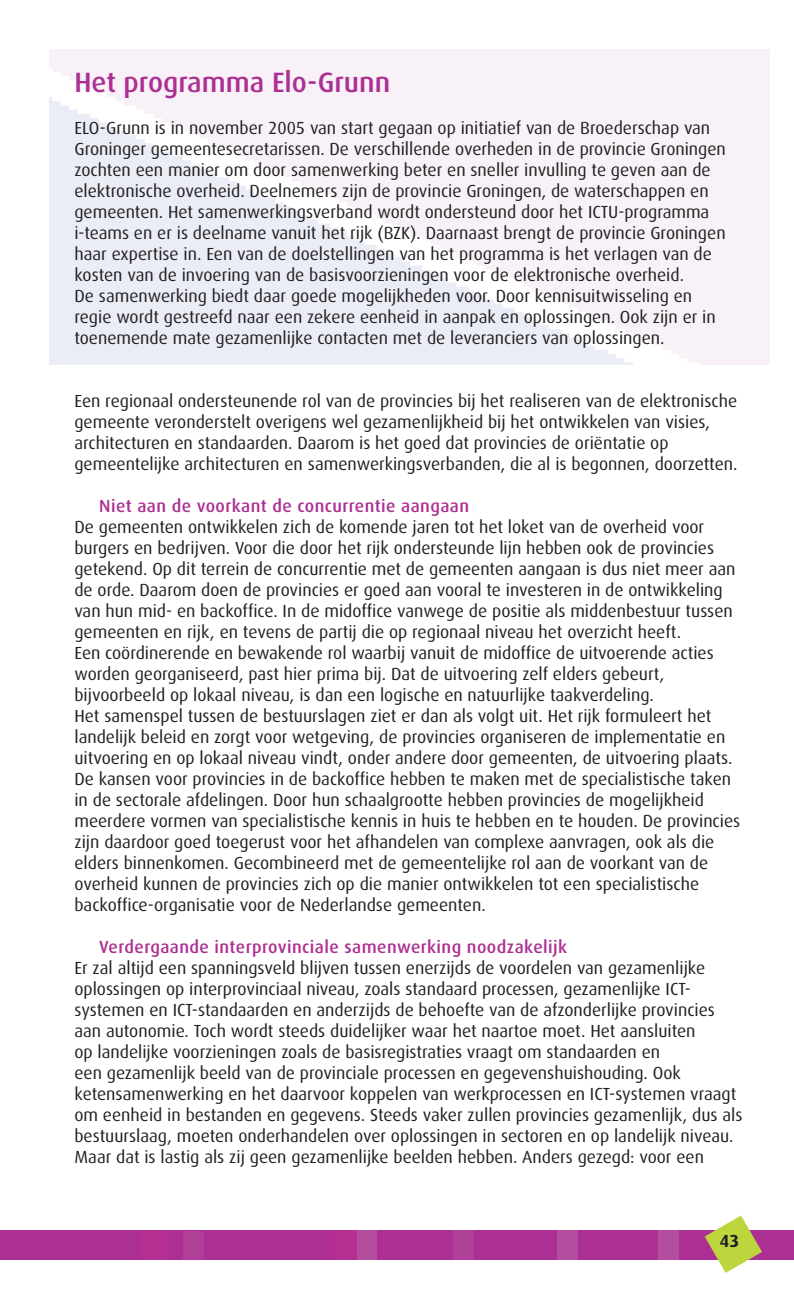
<style>
.page{position:relative;width:794px;height:1290px;background:#fff}
.page>*{position:absolute;margin:0;border:0;box-sizing:border-box;transform-origin:0 0}
.t1{font:500 28px "Dax";color:#ac3093}
.t2{font:17.5px/21px "Dax";color:#231f20}
.t3{font:500 17.5px "Dax";letter-spacing:.025em;color:#ac3093}
.t4{font:700 17.5px "Dax";color:#231f20}
</style>
<div class="page">
<div style="left:0;top:1230px;width:794px;height:30px;background:#ac3093"></div>
<svg style="left:704px;top:1215px;width:58px;height:58px"></svg>
<div style="left:454px;top:1230px;width:20px;height:29px;background:#af3f97"></div>
<div style="left:184px;top:1231px;width:20px;height:29px;background:#af3f97"></div>
<div style="left:557px;top:1230px;width:20px;height:29px;background:#b44d9d"></div>
<div style="left:356px;top:1230px;width:20px;height:29px;background:#b44d9d"></div>
<div style="left:658px;top:1230px;width:20px;height:29px;background:#b44d9d"></div>
<div style="left:330px;top:1230px;width:27px;height:29px;background:#b52e92"></div>
<div style="left:140px;top:1230px;width:28px;height:29px;background:#b52e92"></div>
<h1 class="t1" style="left:74px;top:66px;width:317px">Het programma Elo-Grunn</h1>
<p class="t2" style="left:74px;top:117px;width:653px">ELO-Grunn is in november 2005 van start gegaan op initiatief van de Broederschap van Groninger gemeentesecretarissen. De verschillende overheden in de provincie Groningen zochten een manier om door samenwerking beter en sneller invulling te geven aan de elektronische overheid. Deelnemers zijn de provincie Groningen, de waterschappen en gemeenten. Het samenwerkingsverband wordt ondersteund door het ICTU-programma i-teams en er is deelname vanuit het rijk (BZK). Daarnaast brengt de provincie Groningen haar expertise in. Een van de doelstellingen van het programma is het verlagen van de kosten van de invoering van de basisvoorzieningen voor de elektronische overheid.<br>De samenwerking biedt daar goede mogelijkheden voor. Door kennisuitwisseling en regie wordt gestreefd naar een zekere eenheid in aanpak en oplossingen. Ook zijn er in toenemende mate gezamenlijke contacten met de leveranciers van oplossingen.</p>
<p class="t2" style="left:74px;top:390px;width:664px">Een regionaal ondersteunende rol van de provincies bij het realiseren van de elektronische gemeente veronderstelt overigens wel gezamenlijkheid bij het ontwikkelen van visies, architecturen en standaarden. Daarom is het goed dat provincies de oriëntatie op gemeentelijke architecturen en samenwerkingsverbanden, die al is begonnen, doorzetten.</p>
<p class="t3" style="left:99px;top:496px;width:371px">Niet aan de voorkant de concurrentie aangaan</p>
<p class="t2" style="left:74px;top:516px;width:667px">De gemeenten ontwikkelen zich de komende jaren tot het loket van de overheid voor burgers en bedrijven. Voor die door het rijk ondersteunde lijn hebben ook de provincies getekend. Op dit terrein de concurrentie met de gemeenten aangaan is dus niet meer aan de orde. Daarom doen de provincies er goed aan vooral te investeren in de ontwikkeling van hun mid- en backoffice. In de midoffice vanwege de positie als middenbestuur tussen gemeenten en rijk, en tevens de partij die op regionaal niveau het overzicht heeft.<br>Een coördinerende en bewakende rol waarbij vanuit de midoffice de uitvoerende acties worden georganiseerd, past hier prima bij. Dat de uitvoering zelf elders gebeurt, bijvoorbeeld op lokaal niveau, is dan een logische en natuurlijke taakverdeling.<br>Het samenspel tussen de bestuurslagen ziet er dan als volgt uit. Het rijk formuleert het landelijk beleid en zorgt voor wetgeving, de provincies organiseren de implementatie en uitvoering en op lokaal niveau vindt, onder andere door gemeenten, de uitvoering plaats.<br>De kansen voor provincies in de backoffice hebben te maken met de specialistische taken in de sectorale afdelingen. Door hun schaalgrootte hebben provincies de mogelijkheid meerdere vormen van specialistische kennis in huis te hebben en te houden. De provincies zijn daardoor goed toegerust voor het afhandelen van complexe aanvragen, ook als die elders binnenkomen. Gecombineerd met de gemeentelijke rol aan de voorkant van de overheid kunnen de provincies zich op die manier ontwikkelen tot een specialistische backoffice-organisatie voor de Nederlandse gemeenten.</p>
<p class="t3" style="left:99px;top:937px;width:469px">Verdergaande interprovinciale samenwerking noodzakelijk</p>
<p class="t2" style="left:74px;top:957px;width:669px">Er zal altijd een spanningsveld blijven tussen enerzijds de voordelen van gezamenlijke oplossingen op interprovinciaal niveau, zoals standaard processen, gezamenlijke ICT&shy;systemen en ICT-standaarden en anderzijds de behoefte van de afzonderlijke provincies aan autonomie. Toch wordt steeds duidelijker waar het naartoe moet. Het aansluiten<br>op landelijke voorzieningen zoals de basisregistraties vraagt om standaarden en<br>een gezamenlijk beeld van de provinciale processen en gegevenshuishouding. Ook ketensamenwerking en het daarvoor koppelen van werkprocessen en ICT-systemen vraagt om eenheid in bestanden en gegevens. Steeds vaker zullen provincies gezamenlijk, dus als bestuurslaag, moeten onderhandelen over oplossingen in sectoren en op landelijk niveau.<br>Maar dat is lastig als zij geen gezamenlijke beelden hebben. Anders gezegd: voor een</p>
<p class="t4" style="left:719px;top:1231px;width:21px">43</p>
</div>
